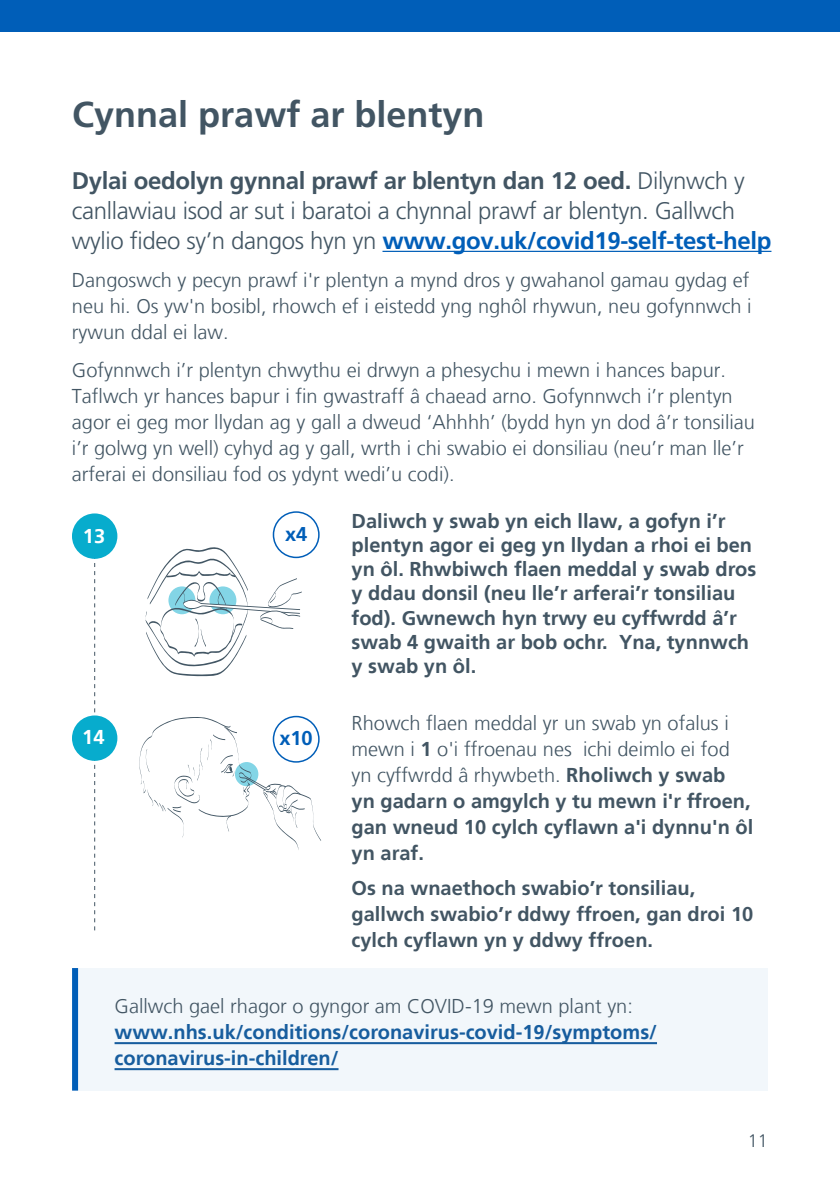
<style>
.page{position:relative;width:840px;height:1191px;background:#fff}
.page>*{position:absolute;margin:0;border:0;box-sizing:border-box;transform-origin:0 0}
.Heading_2__h2{font:700 36px "Frutiger LT Pro";color:#425563}
.Heading_3__h3{font:300 24px/30px "Frutiger LT Std";letter-spacing:-.015em;color:#425563}
.Paragraph_Black__p{font:300 20px/26px "Frutiger LT";color:#425563}
.Paragraph_Black__p-2{font:700 20px/24px "Frutiger LT";color:#425563}
.Paragraph_Black__p-3{font:700 20px/26px "Frutiger LT";color:#175d9e}
.Paragraph_Bold__p{font:700 20px/26px "Frutiger LT Pro";color:#425563}
.Paragraph_Blue__p{font:700 20px "Frutiger LT Pro";color:#005eb8}
.Paragraph_White__p{font:700 20px "Frutiger LT";color:#fff}
.Page_number__p{font:300 18px "Frutiger LT";color:#425563}
.s1{font-family:"Frutiger LT Pro";font-weight:700}
.s2{font-family:"Frutiger LT Pro";font-weight:700;color:#005eb8}
.s3{font-weight:700}
.s4{font-weight:300;color:#425563}
</style>
<div class="page">
<svg style="left:94px;top:563px;width:1px;height:367px"></svg>
<div style="left:72px;top:513px;width:45px;height:46px;background:#07accd;border-radius:50%"></div>
<div style="left:72px;top:715px;width:45px;height:46px;background:#07accd;border-radius:50%"></div>
<svg style="left:145px;top:546px;width:157px;height:130px"></svg>
<div style="left:272px;top:511px;width:47px;height:47px;border:2px solid #005eb8;border-radius:50%"></div>
<svg style="left:139px;top:717px;width:182px;height:133px"></svg>
<div style="left:272px;top:716px;width:47px;height:46px;border:2px solid #005eb8;border-radius:50%"></div>
<div style="left:72px;top:968px;width:695px;height:122px;background:#f2f7fb"></div>
<div style="left:72px;top:968px;width:6px;height:122px;background:#005eb8"></div>
<hr style="left:114px;top:1042px;width:542px;height:2px;background:#175d9e">
<hr style="left:114px;top:1068px;width:224px;height:2px;background:#175d9e">
<div style="left:0;top:0;width:839px;height:31px;background:#005eb8"></div>
<hr style="left:382px;top:251px;width:389px;height:1px;background:#005eb8">
<h3 class="Heading_2__h2" style="left:72px;top:93px;width:414px">Cynnal prawf ar blentyn</h3>
<p class="Heading_3__h3" style="left:72px;top:166px;width:700px"><span class="s1">Dylai oedolyn gynnal prawf ar blentyn dan 12 oed.</span> Dilynwch y canllawiau isod ar sut i baratoi a chynnal prawf ar blentyn. Gallwch wylio fideo sy’n dangos hyn yn <span class="s2">www.gov.uk/covid19-self-test-help</span></p>
<p class="Paragraph_Black__p" style="left:72px;top:267px;width:681px;text-align:justify">Dangoswch y pecyn prawf i'r plentyn a mynd dros y gwahanol gamau gydag ef neu hi. Os yw'n bosibl, rhowch ef i eistedd yng nghôl rhywun, neu gofynnwch i rywun ddal ei law.</p>
<p class="Paragraph_Black__p" style="left:72px;top:357px;width:684px">Gofynnwch i’r plentyn chwythu ei drwyn a phesychu i mewn i hances bapur.<br>Taflwch yr hances bapur i fin gwastraff â chaead arno. Gofynnwch i’r plentyn agor ei geg mor llydan ag y gall a dweud ‘Ahhhh’ (bydd hyn yn dod â’r tonsiliau i’r golwg yn well) cyhyd ag y gall, wrth i chi swabio ei donsiliau (neu’r man lle’r arferai ei donsiliau fod os ydynt wedi’u codi).</p>
<h2 class="Paragraph_White__p" style="left:83px;top:524px;width:24px">13</h2>
<h2 class="Paragraph_White__p" style="left:82px;top:725px;width:24px">14</h2>
<p class="Paragraph_Blue__p" style="left:285px;top:521px;width:24px">x4</p>
<p class="Paragraph_Blue__p" style="left:279px;top:726px;width:35px">x10</p>
<p class="Paragraph_Black__p-2" style="left:351px;top:509px;width:406px">Daliwch y swab yn eich llaw, a gofyn i’r plentyn agor ei geg yn llydan a rhoi ei ben yn ôl. Rhwbiwch flaen meddal y swab dros y ddau donsil (neu lle’r arferai’r tonsiliau fod). Gwnewch hyn trwy eu cyffwrdd â’r swab 4 gwaith ar bob ochr. Yna, tynnwch y swab yn ôl.</p>
<p class="Paragraph_Black__p" style="left:351px;top:710px;width:403px">Rhowch flaen meddal yr un swab yn ofalus i mewn i <span class="s3">1</span> o'i ffroenau nes ichi deimlo ei fod yn cyffwrdd â rhywbeth. <span class="s3">Rholiwch y swab yn gadarn o amgylch y tu mewn i'r ffroen, gan wneud 10 cylch cyflawn a'i dynnu'n ôl yn araf.</span></p>
<h3 class="Paragraph_Bold__p" style="left:351px;top:875px;width:403px">Os na wnaethoch swabio’r tonsiliau, gallwch swabio’r ddwy ffroen, gan droi 10 cylch cyflawn yn y ddwy ffroen.</h3>
<p class="Paragraph_Black__p-3" style="left:114px;top:993px;width:543px"><span class="s4">Gallwch gael rhagor o gyngor am COVID-19 mewn plant yn: </span>www.nhs.uk/conditions/coronavirus-covid-19/symptoms/ coronavirus-in-children/</p>
<p class="Page_number__p" style="left:747px;top:1130px;width:22px">11</p>
</div>
